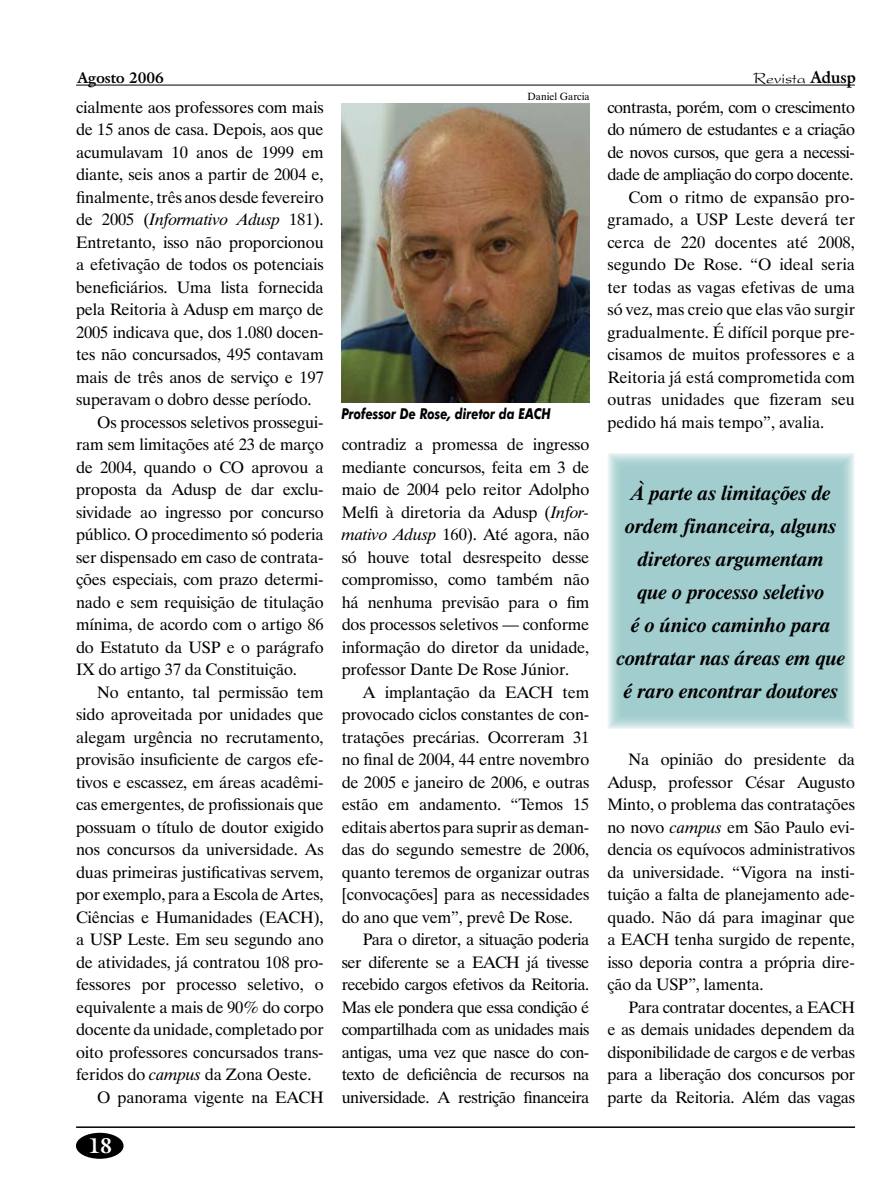
<style>
.page{position:relative;width:893px;height:1191px;background:#fff}
.page>*{position:absolute;margin:0;border:0;box-sizing:border-box;transform-origin:0 0}
.t1{font:italic 700 21px/33px "Dutch 801 BT";color:#000;text-align:center}
.t2{font:700 21px "Galliard IT Cby BT";color:#fff}
.t3{font:16.5px/22.5px "Dutch 801 BT";letter-spacing:-.01em;color:#000;text-align:justify}
.t4{font:16.5px "Dutch 801 BT";letter-spacing:-.03em;color:#000}
.t5{font:italic 16.5px "Dutch 801 BT";letter-spacing:-.01em;color:#000}
.t6{font:16.5px "President";color:#000}
.t7{font:italic 700 15px "Futura BT";color:#000;scale:.8 1}
.t8{font:700 15px "Galliard IT Cby BT";color:#000}
.t9{font:10.5px "Dutch 801 BT";color:#000}
.s1{font-family:"Galliard IT Cby BT";font-weight:700}
.s2{font-style:normal}
.s3{font-style:italic}
</style>
<div class="page">
<hr style="left:76px;top:1126px;width:779px;height:2px;background:#000">
<div style="left:76px;top:1132px;width:48px;height:26px;background:#000;border-radius:50%"></div>
<hr style="left:76px;top:85px;width:779px;height:1px;background:#000">
<div style="left:608px;top:453px;width:247px;height:276px;background:#a2cdce"></div>
<img style="left:341px;top:104px;width:249px;height:298px">
<p class="t8" style="left:77px;top:68px;width:87px">Agosto 2006</p>
<p class="t6" style="left:754px;top:69px;width:104px">Revista <span class="s1">Adusp</span></p>
<p class="t3" style="left:76px;top:95px;width:249px">cialmente aos professores com mais</p>
<p class="t3" style="left:76px;top:118px;width:249px">de 15 anos de casa. Depois, aos que</p>
<p class="t3" style="left:76px;top:140px;width:249px">acumulavam 10 anos de 1999 em</p>
<p class="t3" style="left:76px;top:163px;width:249px">diante, seis anos a partir de 2004 e,</p>
<p class="t3" style="left:76px;top:185px;width:249px">finalmente, três anos desde fevereiro</p>
<p class="t5" style="left:76px;top:209px;width:249px"><span class="s2">de 2005 (</span>Informativo Adusp <span class="s2">181).</span></p>
<p class="t3" style="left:76px;top:230px;width:249px">Entretanto, isso não proporcionou</p>
<p class="t3" style="left:76px;top:253px;width:249px">a efetivação de todos os potenciais</p>
<p class="t3" style="left:76px;top:275px;width:249px">beneficiários. Uma lista fornecida</p>
<p class="t3" style="left:76px;top:298px;width:249px">pela Reitoria à Adusp em março de</p>
<p class="t3" style="left:76px;top:320px;width:249px">2005 indicava que, dos 1.080 docen-</p>
<p class="t3" style="left:76px;top:343px;width:249px">tes não concursados, 495 contavam</p>
<p class="t3" style="left:76px;top:365px;width:249px">mais de três anos de serviço e 197</p>
<p class="t3" style="left:76px;top:388px;width:237px">superavam o dobro desse período.</p>
<p class="t3" style="left:97px;top:410px;width:228px">Os processos seletivos prossegui-</p>
<p class="t3" style="left:76px;top:433px;width:249px">ram sem limitações até 23 de março</p>
<p class="t3" style="left:76px;top:455px;width:249px">de 2004, quando o CO aprovou a</p>
<p class="t3" style="left:76px;top:478px;width:249px">proposta da Adusp de dar exclu-</p>
<p class="t3" style="left:76px;top:500px;width:249px">sividade ao ingresso por concurso</p>
<p class="t3" style="left:76px;top:523px;width:249px">público. O procedimento só poderia</p>
<p class="t3" style="left:76px;top:545px;width:249px">ser dispensado em caso de contrata-</p>
<p class="t3" style="left:76px;top:568px;width:249px">ções especiais, com prazo determi-</p>
<p class="t3" style="left:76px;top:590px;width:249px">nado e sem requisição de titulação</p>
<p class="t3" style="left:76px;top:613px;width:249px">mínima, de acordo com o artigo 86</p>
<p class="t3" style="left:76px;top:635px;width:249px">do Estatuto da USP e o parágrafo</p>
<p class="t3" style="left:76px;top:658px;width:222px">IX do artigo 37 da Constituição.</p>
<p class="t3" style="left:97px;top:680px;width:228px">No entanto, tal permissão tem</p>
<p class="t3" style="left:76px;top:703px;width:249px">sido aproveitada por unidades que</p>
<p class="t3" style="left:76px;top:725px;width:249px">alegam urgência no recrutamento,</p>
<p class="t3" style="left:76px;top:748px;width:249px">provisão insuficiente de cargos efe-</p>
<p class="t3" style="left:76px;top:770px;width:249px">tivos e escassez, em áreas acadêmi-</p>
<p class="t3" style="left:76px;top:793px;width:249px">cas emergentes, de profissionais que</p>
<p class="t3" style="left:76px;top:815px;width:249px">possuam o título de doutor exigido</p>
<p class="t3" style="left:76px;top:838px;width:249px">nos concursos da universidade. As</p>
<p class="t3" style="left:76px;top:860px;width:249px">duas primeiras justificativas servem,</p>
<p class="t3" style="left:76px;top:883px;width:249px">por exemplo, para a Escola de Artes,</p>
<p class="t3" style="left:76px;top:905px;width:249px">Ciências e Humanidades (EACH),</p>
<p class="t3" style="left:76px;top:928px;width:249px">a USP Leste. Em seu segundo ano</p>
<p class="t3" style="left:76px;top:950px;width:249px">de atividades, já contratou 108 pro-</p>
<p class="t3" style="left:76px;top:973px;width:249px">fessores por processo seletivo, o</p>
<p class="t3" style="left:76px;top:995px;width:249px">equivalente a mais de 90% do corpo</p>
<p class="t3" style="left:76px;top:1018px;width:249px">docente da unidade, completado por</p>
<p class="t3" style="left:76px;top:1040px;width:249px">oito professores concursados trans-</p>
<p class="t3" style="left:76px;top:1063px;width:237px">feridos do <span class="s3">campus</span> da Zona Oeste.</p>
<p class="t3" style="left:97px;top:1085px;width:228px">O panorama vigente na EACH</p>
<p class="t9" style="left:528px;top:90px;width:64px">Daniel Garcia</p>
<p class="t4" style="left:607px;top:97px;width:249px">contrasta, porém, com o crescimento</p>
<p class="t4" style="left:607px;top:119px;width:249px">do número de estudantes e a criação</p>
<p class="t4" style="left:607px;top:142px;width:249px">de novos cursos, que gera a necessi-</p>
<p class="t4" style="left:607px;top:164px;width:248px">dade de ampliação do corpo docente.</p>
<p class="t3" style="left:629px;top:185px;width:228px">Com o ritmo de expansão pro-</p>
<p class="t3" style="left:607px;top:208px;width:249px">gramado, a USP Leste deverá ter</p>
<p class="t3" style="left:607px;top:230px;width:249px">cerca de 220 docentes até 2008,</p>
<p class="t3" style="left:607px;top:253px;width:249px">segundo De Rose. “O ideal seria</p>
<p class="t3" style="left:607px;top:275px;width:249px">ter todas as vagas efetivas de uma</p>
<p class="t3" style="left:607px;top:298px;width:249px">só vez, mas creio que elas vão surgir</p>
<p class="t3" style="left:607px;top:320px;width:249px">gradualmente. É difícil porque pre-</p>
<p class="t3" style="left:607px;top:343px;width:249px">cisamos de muitos professores e a</p>
<p class="t3" style="left:607px;top:365px;width:249px">Reitoria já está comprometida com</p>
<p class="t3" style="left:607px;top:388px;width:249px">outras unidades que fizeram seu</p>
<p class="t3" style="left:607px;top:410px;width:218px">pedido há mais tempo”, avalia.</p>
<p class="t7" style="left:341px;top:404px;width:264px">Professor De Rose, diretor da EACH</p>
<p class="t3" style="left:342px;top:433px;width:249px">contradiz a promessa de ingresso mediante concursos, feita em 3 de maio de 2004 pelo reitor Adolpho Melfi à diretoria da Adusp (<span class="s3">Infor&shy;mativo Adusp</span> 160). Até agora, não só houve total desrespeito desse compromisso, como também não há nenhuma previsão para o fim dos processos seletivos — conforme informação do diretor da unidade, professor Dante De Rose Júnior.</p>
<p class="t3" style="left:363px;top:680px;width:228px">A implantação da EACH tem</p>
<p class="t3" style="left:342px;top:703px;width:249px">provocado ciclos constantes de con-</p>
<p class="t3" style="left:342px;top:725px;width:249px">tratações precárias. Ocorreram 31</p>
<p class="t3" style="left:342px;top:748px;width:249px">no final de 2004, 44 entre novembro</p>
<p class="t3" style="left:342px;top:770px;width:249px">de 2005 e janeiro de 2006, e outras</p>
<p class="t3" style="left:342px;top:793px;width:249px">estão em andamento. “Temos 15</p>
<p class="t3" style="left:342px;top:815px;width:249px">editais abertos para suprir as deman-</p>
<p class="t3" style="left:342px;top:838px;width:249px">das do segundo semestre de 2006,</p>
<p class="t3" style="left:342px;top:860px;width:249px">quanto teremos de organizar outras</p>
<p class="t3" style="left:342px;top:883px;width:249px">[convocações] para as necessidades</p>
<p class="t3" style="left:342px;top:905px;width:233px">do ano que vem”, prevê De Rose.</p>
<p class="t4" style="left:363px;top:929px;width:228px">Para o diretor, a situação poderia</p>
<p class="t4" style="left:342px;top:952px;width:249px">ser diferente se a EACH já tivesse</p>
<p class="t4" style="left:342px;top:974px;width:249px">recebido cargos efetivos da Reitoria.</p>
<p class="t4" style="left:342px;top:997px;width:249px">Mas ele pondera que essa condição é</p>
<p class="t4" style="left:342px;top:1019px;width:249px">compartilhada com as unidades mais</p>
<p class="t4" style="left:342px;top:1042px;width:249px">antigas, uma vez que nasce do con-</p>
<p class="t4" style="left:342px;top:1064px;width:249px">texto de deficiência de recursos na</p>
<p class="t4" style="left:342px;top:1087px;width:249px">universidade. A restrição financeira</p>
<p class="t1" style="left:617px;top:476px;width:231px">À parte as limitações de ordem financeira, alguns diretores argumentam<br>que o processo seletivo<br>é o único caminho para contratar nas áreas em que é raro encontrar doutores</p>
<p class="t3" style="left:607px;top:748px;width:249px;text-indent:21px">Na opinião do presidente da Adusp, professor César Augusto Minto, o problema das contratações no novo <span class="s3">campus</span> em São Paulo evi&shy;dencia os equívocos administrativos da universidade. “Vigora na insti&shy;tuição a falta de planejamento ade&shy;quado. Não dá para imaginar que a EACH tenha surgido de repente, isso deporia contra a própria dire&shy;ção da USP”, lamenta.</p>
<p class="t3" style="left:607px;top:995px;width:249px;text-indent:21px">Para contratar docentes, a EACH e as demais unidades dependem da disponibilidade de cargos e de verbas para a liberação dos concursos por parte da Reitoria. Além das vagas</p>
<p class="t2" style="left:88px;top:1131px;width:24px">18</p>
</div>
